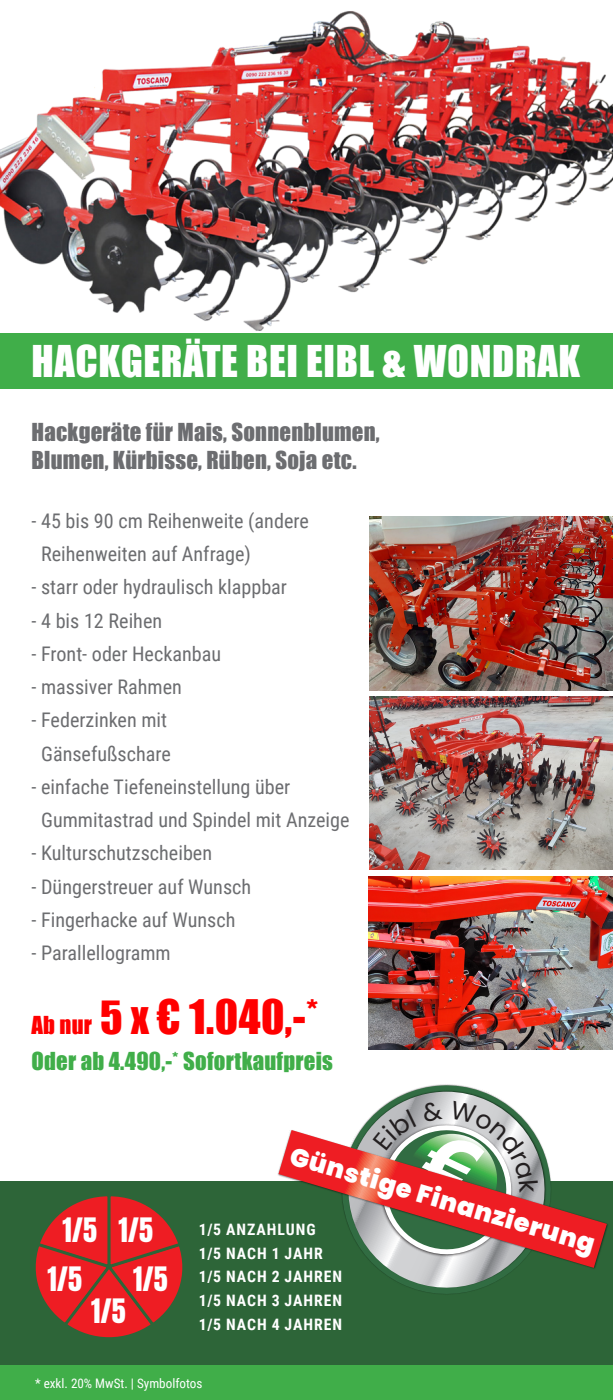
<style>
.page{position:relative;width:613px;height:1400px;background:#fff}
.page>*{position:absolute;margin:0;border:0;box-sizing:border-box;transform-origin:0 0}
.t1{font:43.75px "Impact";color:#f00}
.t2{font:40.25px "Impact";letter-spacing:.015em;color:#fff}
.t3{font:28.09px "Anton";color:#fff}
.t4{font:900 25.46px "Poppins";color:#fff}
.t5{font:22.75px/27.3px "Impact";letter-spacing:.01em;color:#6c6d70}
.t6{font:22.75px "Impact";letter-spacing:.01em;color:#40ae49}
.t7{font:20.12px/33.2px "Roboto Condensed";color:#6c6d70}
.t8{font:700 15.75px "Roboto Condensed";letter-spacing:.06em;color:#fff}
.t9{font:13.12px "Roboto Condensed";color:#fff}
.s1{font-size:22.75px}
.s2{font-size:42px}
</style>
<div class="page">
<div style="left:0;top:1181px;width:612px;height:203px;background:#2d6538"></div>
<svg style="left:35px;top:1196px;width:148px;height:142px"></svg>
<img style="left:277px;top:1084px;width:331px;height:210px">
<svg style="left:278px;top:1130px;width:328px;height:138px"></svg>
<div style="left:0;top:1366px;width:612px;height:34px;background:#40ae49"></div>
<img style="left:369px;top:516px;width:243px;height:174px">
<img style="left:369px;top:696px;width:243px;height:174px">
<div style="left:0;top:333px;width:612px;height:55px;background:#40ae49"></div>
<img style="left:368px;top:876px;width:244px;height:174px">
<img style="left:0;top:11px;width:612px;height:320px">
<svg style="left:373px;top:1101px;width:165px;height:162px"></svg>
<p class="t2" style="left:32px;top:330px;width:550px">HACKGERÄTE BEI EIBL &amp; WONDRAK</p>
<p class="t5" style="left:32px;top:418px;width:350px">Hackgeräte für Mais, Sonnenblumen,<br>Blumen, Kürbisse, Rüben, Soja etc.</p>
<p class="t7" style="left:41px;top:503px;width:269px;text-indent:-10px">- 45 bis 90 cm Reihenweite (andere<br>Reihenweiten auf Anfrage)</p>
<p class="t7" style="left:32px;top:570px;width:257px">- starr oder hydraulisch klappbar</p>
<p class="t7" style="left:32px;top:603px;width:132px">- 4 bis 12 Reihen</p>
<p class="t7" style="left:32px;top:636px;width:191px">- Front- oder Heckanbau</p>
<p class="t7" style="left:32px;top:670px;width:152px">- massiver Rahmen</p>
<p class="t7" style="left:32px;top:703px;width:141px;text-align:center">- Federzinken mit<br>Gänsefußschare</p>
<p class="t7" style="left:41px;top:769px;width:310px;text-indent:-10px">- einfache Tiefeneinstellung über<br>Gummitastrad und Spindel mit Anzeige</p>
<p class="t7" style="left:32px;top:836px;width:182px">- Kulturschutzscheiben</p>
<p class="t7" style="left:32px;top:869px;width:221px">- Düngerstreuer auf Wunsch</p>
<p class="t7" style="left:32px;top:902px;width:205px">- Fingerhacke auf Wunsch</p>
<p class="t7" style="left:32px;top:936px;width:141px">- Parallellogramm</p>
<p class="t1" style="left:32px;top:983px;width:288px"><span class="s1">Ab nur</span> <span class="s2">5 x</span> € 1.040,-*</p>
<p class="t6" style="left:32px;top:1043px;width:303px">Oder ab 4.490,-* Sofortkaufpreis</p>
<p class="t3" style="left:62px;top:1216px;width:36px">1/5</p>
<p class="t3" style="left:118px;top:1216px;width:36px">1/5</p>
<p class="t3" style="left:48px;top:1265px;width:36px">1/5</p>
<p class="t3" style="left:133px;top:1265px;width:36px">1/5</p>
<p class="t3" style="left:91px;top:1297px;width:36px">1/5</p>
<p class="t4" style="left:294px;top:1142px;width:317px;rotate:16deg">Günstige Finanzierung</p>
<p class="t8" style="left:199px;top:1219px;width:118px">1/5 ANZAHLUNG</p>
<p class="t8" style="left:199px;top:1242px;width:126px">1/5 NACH 1 JAHR</p>
<p class="t8" style="left:199px;top:1266px;width:145px">1/5 NACH 2 JAHREN</p>
<p class="t8" style="left:199px;top:1289px;width:145px">1/5 NACH 3 JAHREN</p>
<p class="t8" style="left:199px;top:1313px;width:145px">1/5 NACH 4 JAHREN</p>
<p class="t9" style="left:35px;top:1374px;width:169px">* exkl. 20% MwSt. | Symbolfotos</p>
</div>
